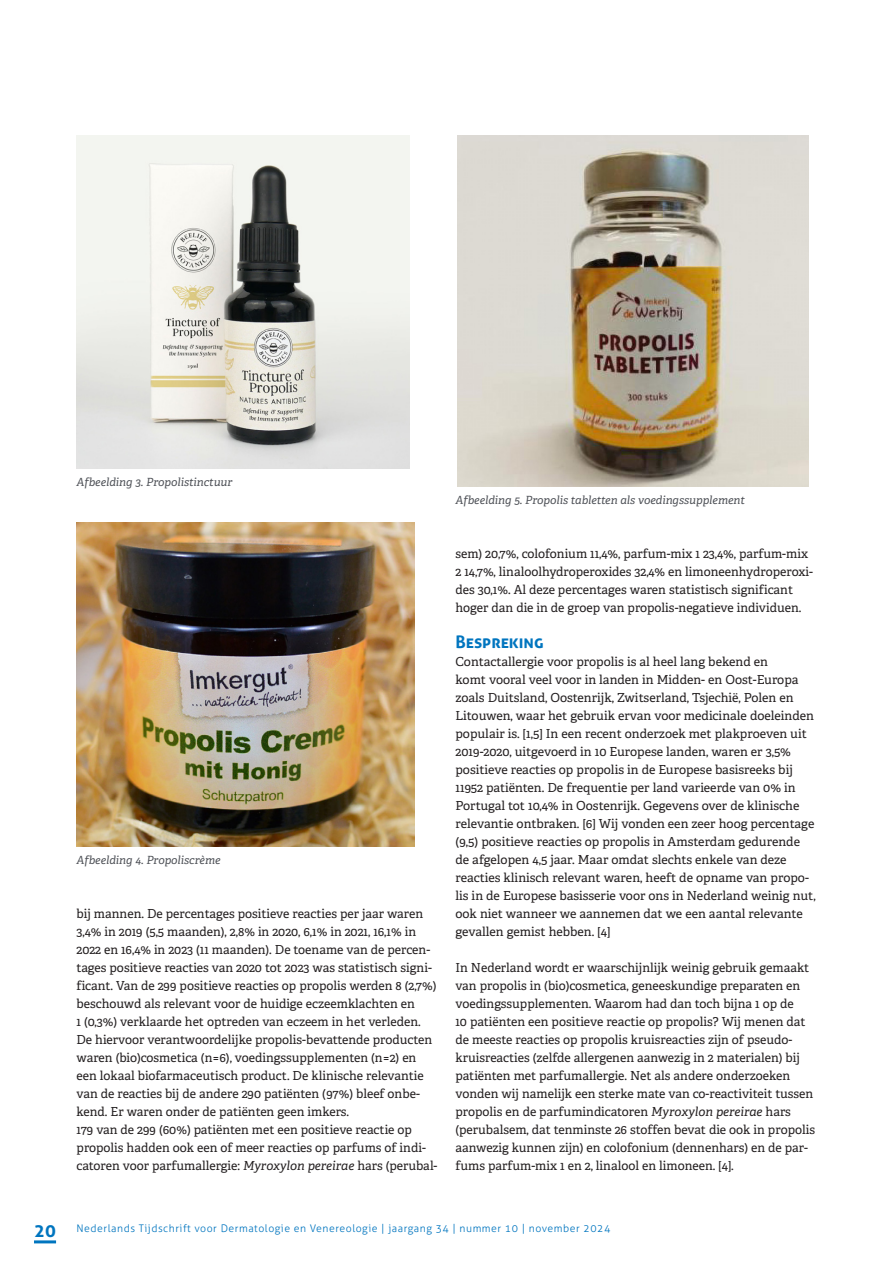
<style>
.page{position:relative;width:893px;height:1263px;background:#fff}
.page>*{position:absolute;margin:0;border:0;box-sizing:border-box;transform-origin:0 0}
.TUSSENKOP_1-Aller_THEMA{font:700 17.25px "Aller";color:#0075bf}
.PLATTE_TEKS{font:12.45px/18px "Adelle";color:#231f20}
.Bijschrift{font:italic 11.25px "Adelle";color:#4d5056}
.t1{font:300 10.5px "Aller";letter-spacing:.05em;color:#0075bf}
.s1{font-style:italic}
.s2{font-weight:700;font-size:18px}
</style>
<div class="page">
<hr style="left:34px;top:1240px;width:22px;height:3px;background:#0075bf">
<img style="left:77px;top:135px;width:333px;height:333px">
<img style="left:77px;top:522px;width:337px;height:324px">
<img style="left:457px;top:135px;width:351px;height:351px">
<p class="Bijschrift" style="left:77px;top:474px;width:157px">Afbeelding 3. Propolistinctuur</p>
<p class="Bijschrift" style="left:77px;top:852px;width:145px">Afbeelding 4. Propoliscrème</p>
<p class="PLATTE_TEKS" style="left:77px;top:904px;width:362px">bij mannen. De percentages positieve reacties per jaar waren 3,4% in 2019 (5,5 maanden), 2,8% in 2020, 6,1% in 2021, 16,1% in 2022 en 16,4% in 2023 (11 maanden). De toename van de percen&shy;tages positieve reacties van 2020 tot 2023 was statistisch signi&shy;ficant. Van de 299 positieve reacties op propolis werden 8 (2,7%) beschouwd als relevant voor de huidige eczeemklachten en<br>1 (0,3%) verklaarde het optreden van eczeem in het verleden.<br>De hiervoor verantwoordelijke propolis-bevattende producten waren (bio)cosmetica (n=6), voedingssupplementen (n=2) en een lokaal biofarmaceutisch product. De klinische relevantie van de reacties bij de andere 290 patiënten (97%) bleef onbe&shy;kend. Er waren onder de patiënten geen imkers.</p>
<p class="PLATTE_TEKS" style="left:77px;top:1120px;width:362px">179 van de 299 (60%) patiënten met een positieve reactie op propolis hadden ook een of meer reacties op parfums of indi&shy;catoren voor parfumallergie: <span class="s1">Myroxylon pereirae</span> hars (perubal-</p>
<p class="Bijschrift" style="left:455px;top:492px;width:291px">Afbeelding 5. Propolis tabletten als voedingssupplement</p>
<p class="PLATTE_TEKS" style="left:455px;top:544px;width:359px">sem) 20,7%, colofonium 11,4%, parfum-mix 1 23,4%, parfum-mix 2 14,7%, linaloolhydroperoxides 32,4% en limoneenhydroperoxi&shy;des 30,1%. Al deze percentages waren statistisch significant hoger dan die in de groep van propolis-negatieve individuen.</p>
<p class="TUSSENKOP_1-Aller_THEMA" style="left:455px;top:631px;width:90px">Bespreking</p>
<p class="PLATTE_TEKS" style="left:455px;top:652px;width:362px">Contactallergie voor propolis is al heel lang bekend en<br>komt vooral veel voor in landen in Midden- en Oost-Europa zoals Duitsland, Oostenrijk, Zwitserland, Tsjechië, Polen en Litouwen, waar het gebruik ervan voor medicinale doeleinden populair is. [1,5] In een recent onderzoek met plakproeven uit 2019-2020, uitgevoerd in 10 Europese landen, waren er 3,5% positieve reacties op propolis in de Europese basisreeks bij 11952 patiënten. De frequentie per land varieerde van 0% in Portugal tot 10,4% in Oostenrijk. Gegevens over de klinische relevantie ontbraken. [6] Wij vonden een zeer hoog percentage (9,5) positieve reacties op propolis in Amsterdam gedurende de afgelopen 4,5 jaar. Maar omdat slechts enkele van deze reacties klinisch relevant waren, heeft de opname van propo&shy;lis in de Europese basisserie voor ons in Nederland weinig nut, ook niet wanneer we aannemen dat we een aantal relevante gevallen gemist hebben. [4]</p>
<p class="PLATTE_TEKS" style="left:455px;top:958px;width:361px">In Nederland wordt er waarschijnlijk weinig gebruik gemaakt van propolis in (bio)cosmetica, geneeskundige preparaten en voedingssupplementen. Waarom had dan toch bijna 1 op de<br>10 patiënten een positieve reactie op propolis? Wij menen dat de meeste reacties op propolis kruisreacties zijn of pseudo&shy;kruisreacties (zelfde allergenen aanwezig in 2 materialen) bij patiënten met parfumallergie. Net als andere onderzoeken vonden wij namelijk een sterke mate van co-reactiviteit tussen propolis en de parfumindicatoren <span class="s1">Myroxylon pereirae</span> hars (perubalsem, dat tenminste 26 stoffen bevat die ook in propolis aanwezig kunnen zijn) en colofonium (dennenhars) en de par&shy;fums parfum-mix 1 en 2, linalool en limoneen. [4].</p>
<p class="t1" style="left:34px;top:1222px;width:578px"><span class="s2">20</span> Nederlands Tijdschrift voor Dermatologie en Venereologie | jaargang 34 | nummer 10 | november 2024</p>
</div>
